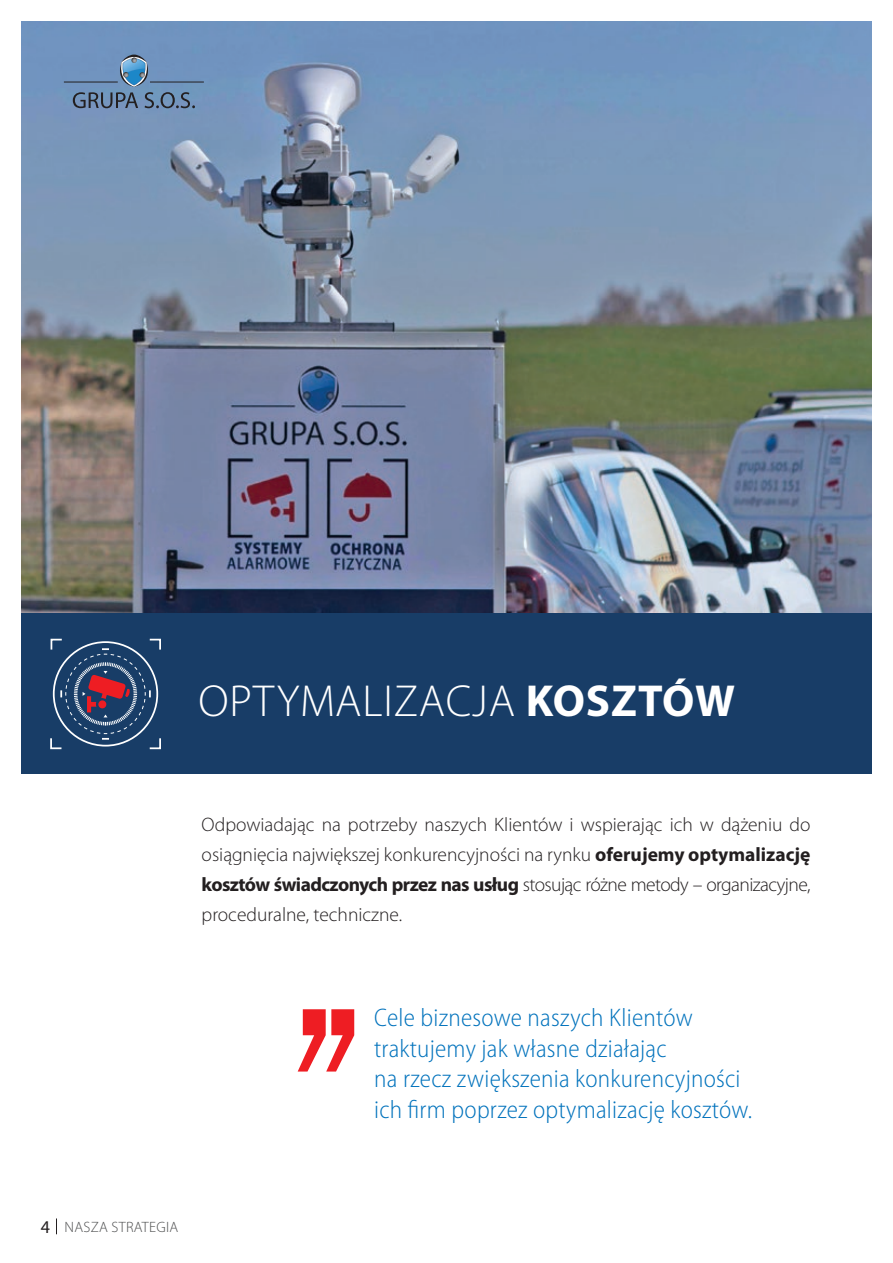
<style>
.page{position:relative;width:893px;height:1263px;background:#fff}
.page>*{position:absolute;margin:0;border:0;box-sizing:border-box;transform-origin:0 0}
.t1{font:300 45px "Myriad Pro";letter-spacing:.02em;color:#fff}
.t2{font:300 semi-condensed 25.5px/30.6px "Myriad Pro";letter-spacing:.01em;color:#0072bc}
.t3{font:300 19.5px/30px "Myriad Pro";letter-spacing:-.01em;color:#231f20;text-align:justify}
.t4{font:300 15px "Myriad Pro";letter-spacing:.02em;color:#4b4c4d}
.s1{font-weight:700}
.s2{font-weight:400;font-size:18px;color:#231f20}
</style>
<div class="page">
<div style="left:21px;top:557px;width:851px;height:217px;background:#183d67"></div>
<svg style="left:298px;top:1009px;width:56px;height:62px"></svg>
<svg style="left:56px;top:1218px;width:1px;height:16px"></svg>
<img style="left:21px;top:21px;width:851px;height:591px">
<svg style="left:50px;top:638px;width:111px;height:112px"></svg>
<hr style="left:64px;top:82px;width:54px;height:1px;background:#231f20">
<hr style="left:150px;top:82px;width:54px;height:1px;background:#231f20">
<svg style="left:73px;top:55px;width:122px;height:53px;background:#6788ad"></svg>
<h1 class="t1" style="left:198px;top:674px;width:538px">OPTYMALIZACJA <span class="s1">KOSZTÓW</span></h1>
<p class="t3" style="left:202px;top:809px;width:610px">Odpowiadając na potrzeby naszych Klientów i wspierając ich w dążeniu do osiągnięcia największej konkurencyjności na rynku <span class="s1">oferujemy optymalizację kosztów świadczonych przez nas usług</span> stosując różne metody – organizacyjne, proceduralne, techniczne.</p>
<h2 class="t2" style="left:374px;top:1003px;width:379px">Cele biznesowe naszych Klientów traktujemy jak własne działając<br>na rzecz zwiększenia konkurencyjności ich firm poprzez optymalizację kosztów.</h2>
<p class="t4" style="left:41px;top:1218px;width:139px"><span class="s2">4</span> NASZA STRATEGIA</p>
</div>
